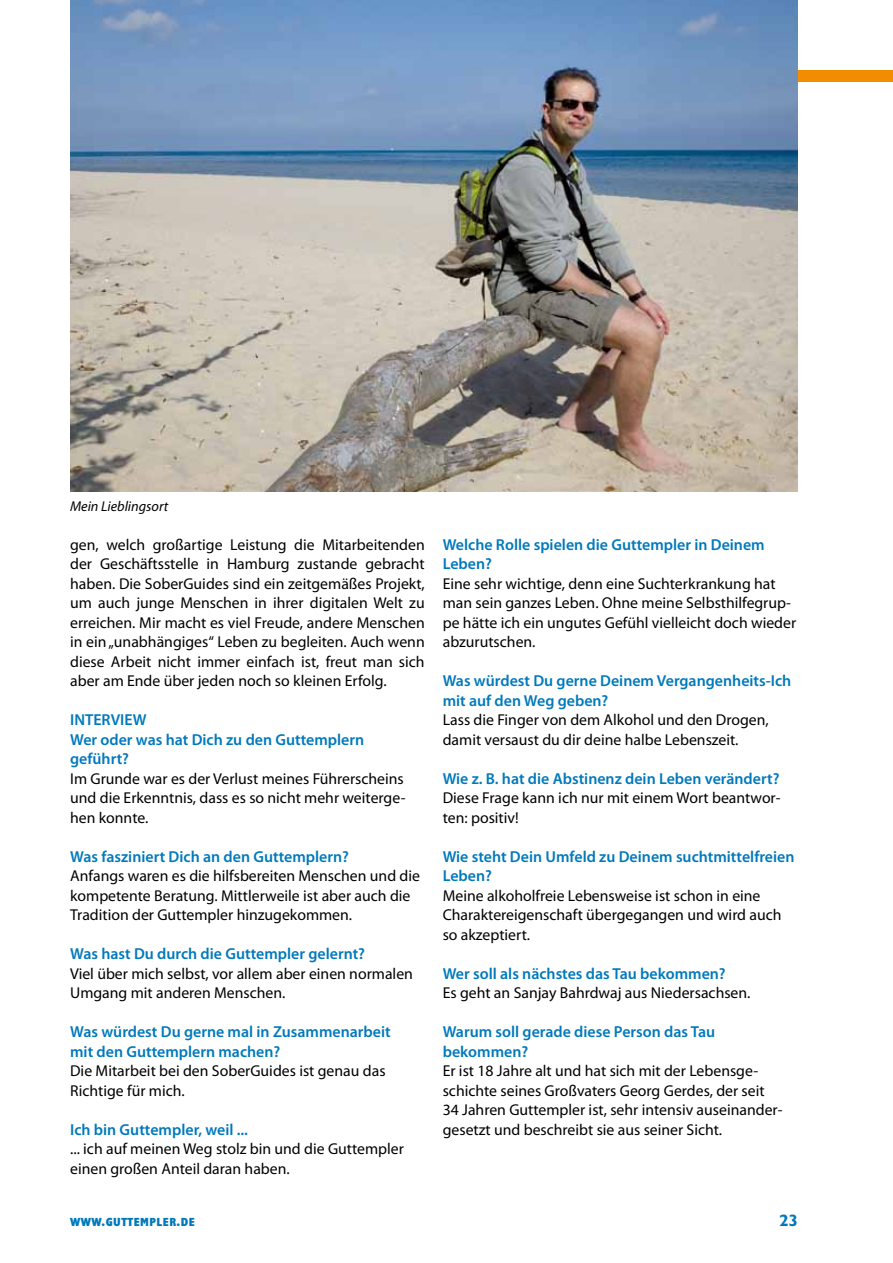
<style>
.page{position:relative;width:893px;height:1263px;background:#fff}
.page>*{position:absolute;margin:0;border:0;box-sizing:border-box;transform-origin:0 0}
.t1{font:700 16.5px "Humanist 521 BT";color:#0079bc}
.t2{font:600 15.9px/19.5px "Myriad Pro";color:#0079bc}
.t3{font:15.75px/19.5px "Myriad Pro";color:#000}
.t4{font:italic 14.25px "Myriad Pro";color:#000}
.t5{font:700 condensed 11.85px "Humanist 521 BT Xtra";letter-spacing:.04em;color:#0079bc}
</style>
<div class="page">
<svg style="left:797px;top:44px;width:1px;height:62px"></svg>
<div style="left:443px;top:70px;width:450px;height:12px;background:#f28d00"></div>
<img style="left:70px;top:0;width:727px;height:491px">
<p class="t4" style="left:70px;top:497px;width:100px">Mein Lieblingsort</p>
<p class="t3" style="left:70px;top:534px;width:356px;text-align:justify">gen, welch großartige Leistung die Mitarbeitenden der Geschäftsstelle in Hamburg zustande gebracht haben. Die SoberGuides sind ein zeitgemäßes Projekt, um auch junge Menschen in ihrer digitalen Welt zu erreichen. Mir macht es viel Freude, andere Menschen in ein „unabhängiges“ Leben zu begleiten. Auch wenn diese Arbeit nicht immer einfach ist, freut man sich aber am Ende über jeden noch so kleinen Erfolg.</p>
<p class="t2" style="left:70px;top:710px;width:296px">INTERVIEW<br>Wer oder was hat Dich zu den Guttemplern geführt?</p>
<p class="t3" style="left:70px;top:768px;width:337px;text-align:justify">Im Grunde war es der Verlust meines Führerscheins und die Erkenntnis, dass es so nicht mehr weiterge&shy;hen konnte.</p>
<p class="t2" style="left:70px;top:846px;width:280px">Was fasziniert Dich an den Guttemplern?</p>
<p class="t3" style="left:70px;top:866px;width:351px">Anfangs waren es die hilfsbereiten Menschen und die kompetente Beratung. Mittlerweile ist aber auch die<br>Tradition der Guttempler hinzugekommen.</p>
<p class="t2" style="left:70px;top:944px;width:296px">Was hast Du durch die Guttempler gelernt?</p>
<p class="t3" style="left:70px;top:963px;width:344px">Viel über mich selbst, vor allem aber einen normalen<br>Umgang mit anderen Menschen.</p>
<p class="t2" style="left:70px;top:1022px;width:322px">Was würdest Du gerne mal in Zusammenarbeit mit den Guttemplern machen?</p>
<p class="t3" style="left:70px;top:1061px;width:317px">Die Mitarbeit bei den SoberGuides ist genau das<br>Richtige für mich.</p>
<p class="t2" style="left:70px;top:1119px;width:179px">Ich bin Guttempler, weil ...</p>
<p class="t3" style="left:70px;top:1139px;width:335px">... ich auf meinen Weg stolz bin und die Guttempler einen großen Anteil daran haben.</p>
<p class="t2" style="left:443px;top:534px;width:324px">Welche Rolle spielen die Guttempler in Deinem<br>Leben?</p>
<p class="t3" style="left:443px;top:573px;width:355px">Eine sehr wichtige, denn eine Suchterkrankung hat man sein ganzes Leben. Ohne meine Selbsthilfegrup&shy;pe hätte ich ein ungutes Gefühl vielleicht doch wieder abzurutschen.</p>
<p class="t2" style="left:443px;top:671px;width:350px">Was würdest Du gerne Deinem Vergangenheits-Ich mit auf den Weg geben?</p>
<p class="t3" style="left:443px;top:710px;width:328px">Lass die Finger von dem Alkohol und den Drogen, damit versaust du dir deine halbe Lebenszeit.</p>
<p class="t2" style="left:443px;top:768px;width:338px">Wie z. B. hat die Abstinenz dein Leben verändert?</p>
<p class="t3" style="left:443px;top:788px;width:339px">Diese Frage kann ich nur mit einem Wort beantwor&shy;ten: positiv!</p>
<p class="t2" style="left:443px;top:846px;width:353px">Wie steht Dein Umfeld zu Deinem suchtmittelfreien<br>Leben?</p>
<p class="t3" style="left:443px;top:885px;width:340px">Meine alkoholfreie Lebensweise ist schon in eine<br>Charaktereigenschaft übergegangen und wird auch so akzeptiert.</p>
<p class="t2" style="left:443px;top:963px;width:285px">Wer soll als nächstes das Tau bekommen?</p>
<p class="t3" style="left:443px;top:983px;width:309px">Es geht an Sanjay Bahrdwaj aus Niedersachsen.</p>
<p class="t2" style="left:443px;top:1022px;width:274px">Warum soll gerade diese Person das Tau bekommen?</p>
<p class="t3" style="left:443px;top:1061px;width:341px">Er ist 18 Jahre alt und hat sich mit der Lebensge&shy;schichte seines Großvaters Georg Gerdes, der seit 34 Jahren Guttempler ist, sehr intensiv auseinander&shy;gesetzt und beschreibt sie aus seiner Sicht.</p>
<p class="t5" style="left:70px;top:1215px;width:126px">WWW.GUTTEMPLER.DE</p>
<p class="t1" style="left:779px;top:1210px;width:20px">23</p>
</div>
